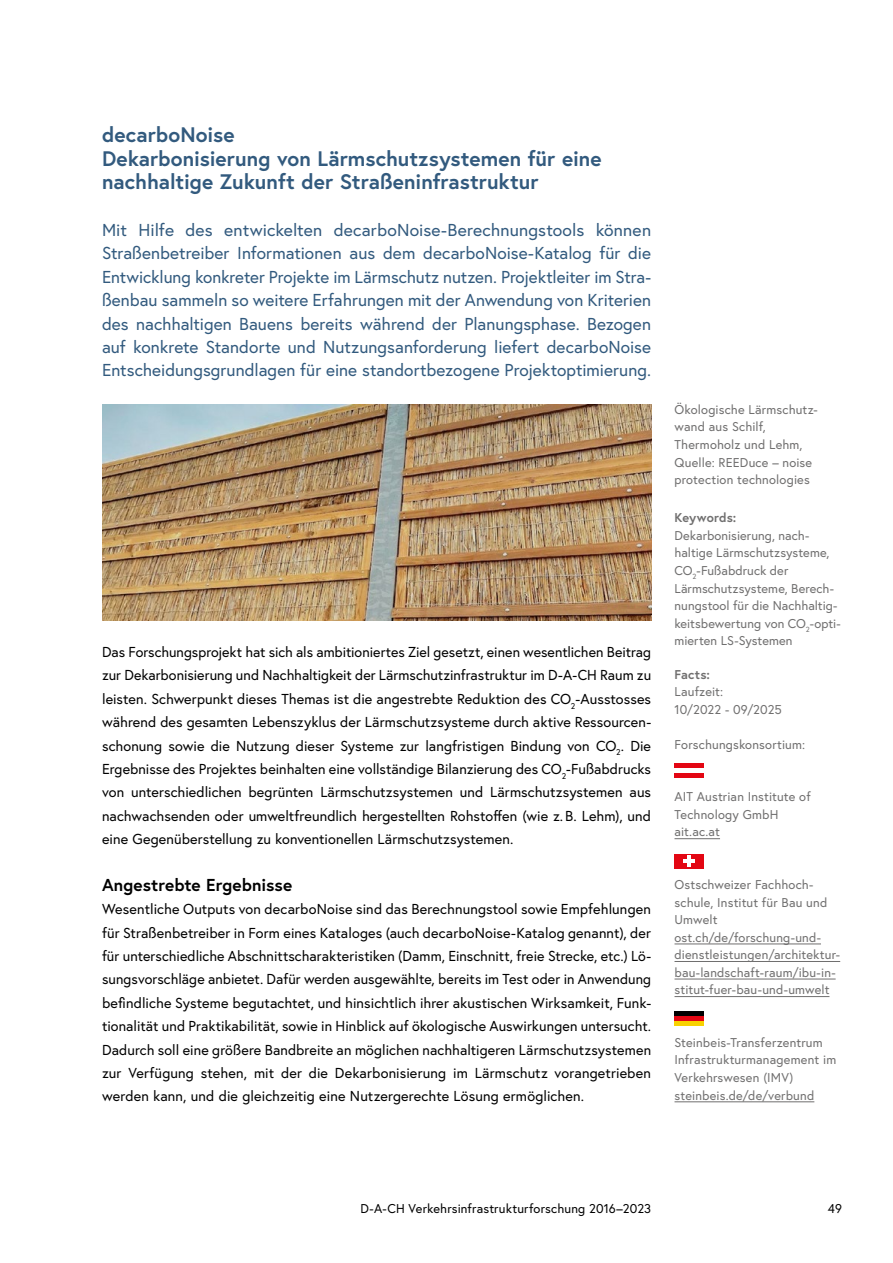
<style>
.page{position:relative;width:893px;height:1263px;background:#fff}
.page>*{position:absolute;margin:0;border:0;box-sizing:border-box;transform-origin:0 0}
.h2_ohne_Nummerierung{font:700 21px/23.4px "Europa Austria";color:#325a7e}
.p_Abstand_danach{font:17.25px/23.4px "Europa Austria";letter-spacing:.005em;color:#325a7e;text-align:justify}
.h3_ohne_Nummerierung{font:700 17.25px "Europa Austria";letter-spacing:.005em;color:#000}
.p_Abstand_danach-2{font:14.4px/23.4px "Europa Austria";letter-spacing:.005em;color:#000;text-align:justify}
.p_Bildbeschriftung{font:12.75px/17.5px "Europa Austria";letter-spacing:.01em;color:#706f6f}
.t1{font:12.75px "Europa Austria";letter-spacing:.015em;color:#000}
.p_Bildbeschriftung-2{font:700 12.75px "Europa Austria";letter-spacing:.005em;color:#706f6f}
.p_Randspalte_URL{font:12.75px "Europa Austria";letter-spacing:.01em;color:#706f6f}
</style>
<div class="page">
<hr style="left:674px;top:838px;width:46px;height:1px;background:#706f6f">
<hr style="left:674px;top:944px;width:147px;height:1px;background:#706f6f">
<hr style="left:674px;top:961px;width:166px;height:1px;background:#706f6f">
<hr style="left:674px;top:979px;width:162px;height:1px;background:#706f6f">
<hr style="left:674px;top:996px;width:155px;height:1px;background:#706f6f">
<hr style="left:674px;top:1101px;width:140px;height:1px;background:#706f6f">
<svg style="left:674px;top:1015px;width:30px;height:5px"></svg>
<div style="left:674px;top:1010px;width:30px;height:5px;background:#000"></div>
<div style="left:674px;top:1020px;width:30px;height:5px;background:#f8d200"></div>
<div style="left:674px;top:763px;width:30px;height:15px;background:#e30613"></div>
<div style="left:674px;top:768px;width:30px;height:5px;background:#fff"></div>
<div style="left:674px;top:854px;width:30px;height:14px;background:#e30613"></div>
<hr style="left:683px;top:859px;width:12px;height:4px;background:#fff">
<svg style="left:688px;top:855px;width:3px;height:12px"></svg>
<img style="left:102px;top:404px;width:549px;height:217px">
<h2 class="h2_ohne_Nummerierung" style="left:102px;top:123px;width:501px">decarboNoise<br>Dekarbonisierung von Lärmschutzsystemen für eine nachhaltige Zukunft der Straßeninfrastruktur</h2>
<p class="p_Abstand_danach" style="left:102px;top:218px;width:551px">Mit Hilfe des entwickelten decarboNoise-Berechnungstools können Straßenbetreiber Informationen aus dem decarboNoise-Katalog für die Entwicklung konkreter Projekte im Lärmschutz nutzen. Projektleiter im Stra&shy;ßenbau sammeln so weitere Erfahrungen mit der Anwendung von Kriterien des nachhaltigen Bauens bereits während der Planungsphase. Bezogen auf konkrete Standorte und Nutzungsanforderung liefert decarboNoise Entscheidungsgrundlagen für eine standortbezogene Projektoptimierung.</p>
<p class="p_Abstand_danach-2" style="left:102px;top:640px;width:551px">Das Forschungsprojekt hat sich als ambitioniertes Ziel gesetzt, einen wesentlichen Beitrag zur Dekarbonisierung und Nachhaltigkeit der Lärmschutzinfrastruktur im D-A-CH Raum zu leisten. Schwerpunkt dieses Themas ist die angestrebte Reduktion des CO<sub>2</sub>-Ausstosses während des gesamten Lebenszyklus der Lärmschutzsysteme durch aktive Ressourcen&shy;schonung sowie die Nutzung dieser Systeme zur langfristigen Bindung von CO<sub>2</sub>. Die Ergebnisse des Projektes beinhalten eine vollständige Bilanzierung des CO<sub>2</sub>-Fußabdrucks von unterschiedlichen begrünten Lärmschutzsystemen und Lärmschutzsystemen aus nachwachsenden oder umweltfreundlich hergestellten Rohstoffen (wie z.B. Lehm), und eine Gegenüberstellung zu konventionellen Lärmschutzsystemen.</p>
<h3 class="h3_ohne_Nummerierung" style="left:102px;top:873px;width:192px">Angestrebte Ergebnisse</h3>
<p class="p_Abstand_danach-2" style="left:102px;top:897px;width:551px">Wesentliche Outputs von decarboNoise sind das Berechnungstool sowie Empfehlungen für Straßenbetreiber in Form eines Kataloges (auch decarboNoise-Katalog genannt), der für unterschiedliche Abschnittscharakteristiken (Damm, Einschnitt, freie Strecke, etc.) Lö&shy;sungsvorschläge anbietet. Dafür werden ausgewählte, bereits im Test oder in Anwendung befindliche Systeme begutachtet, und hinsichtlich ihrer akustischen Wirksamkeit, Funk&shy;tionalität und Praktikabilität, sowie in Hinblick auf ökologische Auswirkungen untersucht.<br>Dadurch soll eine größere Bandbreite an möglichen nachhaltigeren Lärmschutzsystemen zur Verfügung stehen, mit der die Dekarbonisierung im Lärmschutz vorangetrieben werden kann, und die gleichzeitig eine Nutzergerechte Lösung ermöglichen.</p>
<p class="p_Bildbeschriftung" style="left:674px;top:400px;width:145px">Ökologische Lärmschutz&shy;wand aus Schilf,<br>Thermoholz und Lehm,<br>Quelle: REEDuce – noise protection technologies</p>
<p class="p_Bildbeschriftung-2" style="left:674px;top:509px;width:63px">Keywords:</p>
<p class="p_Bildbeschriftung" style="left:674px;top:526px;width:168px">Dekarbonisierung, nach&shy;haltige Lärmschutzsysteme,<br>CO<sub>2</sub>-Fußabdruck der<br>Lärmschutzsysteme, Berech&shy;nungstool für die Nachhaltig&shy;keitsbewertung von CO<sub>2</sub>-opti&shy;mierten LS-Systemen</p>
<p class="p_Bildbeschriftung-2" style="left:674px;top:665px;width:37px">Facts:</p>
<p class="p_Bildbeschriftung" style="left:674px;top:683px;width:109px">Laufzeit:<br>10/2022 - 09/2025</p>
<p class="p_Bildbeschriftung" style="left:674px;top:735px;width:132px">Forschungskonsortium:</p>
<p class="p_Bildbeschriftung" style="left:674px;top:788px;width:138px">AIT Austrian Institute of<br>Technology GmbH</p>
<p class="p_Randspalte_URL" style="left:674px;top:824px;width:47px">ait.ac.at</p>
<p class="p_Bildbeschriftung" style="left:674px;top:875px;width:154px">Ostschweizer Fachhoch&shy;schule, Institut für Bau und<br>Umwelt</p>
<p class="p_Bildbeschriftung" style="left:674px;top:928px;width:167px">ost.ch/de/forschung-und&shy;dienstleistungen/architektur&shy;bau-landschaft-raum/ibu-in&shy;stitut-fuer-bau-und-umwelt</p>
<p class="p_Bildbeschriftung" style="left:674px;top:1033px;width:163px">Steinbeis-Transferzentrum<br>Infrastrukturmanagement im<br>Verkehrswesen (IMV)</p>
<p class="p_Bildbeschriftung" style="left:674px;top:1086px;width:141px">steinbeis.de/de/verbund</p>
<p class="t1" style="left:360px;top:1200px;width:292px">D-A-CH Verkehrsinfrastrukturforschung 2016–2023</p>
<p class="t1" style="left:828px;top:1200px;width:16px">49</p>
</div>
